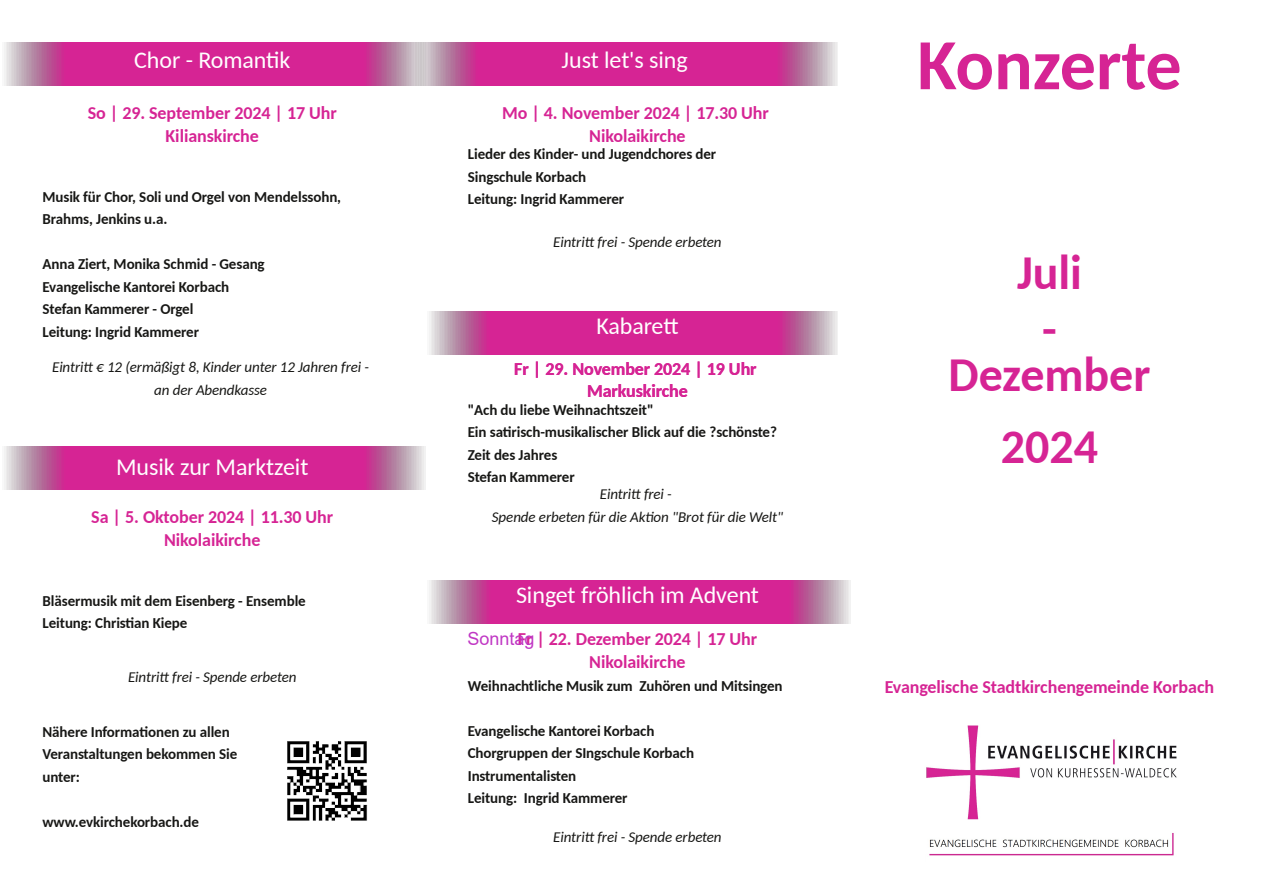
<style>
.page{position:relative;width:1263px;height:893px;background:#fff}
.page>*{position:absolute;margin:0;border:0;box-sizing:border-box;transform-origin:0 0}
.t1{font:700 72px "Carlito";color:#d62494}
.t2{font:700 48px/56.6px "Carlito";color:#d62494;text-align:center}
.t3{font:24px "Carlito";letter-spacing:-.005em;color:#fff}
.t4{font:700 18px/22.5px "Carlito";letter-spacing:-.005em;color:#d62494;text-align:center}
.t5{font:18px "Arial";color:#c037c4}
.t6{font:700 15px/22.5px "Carlito";letter-spacing:-.005em;color:#171715}
.t7{font:italic 15px/22.5px "Carlito";letter-spacing:-.005em;color:#171715;text-align:center}
</style>
<div class="page">
<svg style="left:429px;top:312px;width:409px;height:42px;background:#d0409b"></svg>
<img style="left:926px;top:725px;width:251px;height:131px">
<svg style="left:4px;top:43px;width:408px;height:42px;background:#d03b99"></svg>
<svg style="left:4px;top:446px;width:421px;height:43px;background:#d0409b"></svg>
<svg style="left:412px;top:43px;width:426px;height:42px;background:#d0419b"></svg>
<svg style="left:429px;top:581px;width:421px;height:42px;background:#d0409b"></svg>
<img style="left:287px;top:741px;width:81px;height:80px">
<h3 class="t3" style="left:134px;top:50px;width:158px">Chor - Romantik</h3>
<h3 class="t3" style="left:562px;top:50px;width:128px">Just let's sing</h3>
<p class="t4" style="left:88px;top:104px;width:251px">So | 29. September 2024 | 17 Uhr<br>Kilianskirche</p>
<p class="t6" style="left:43px;top:187px;width:300px">Musik für Chor, Soli und Orgel von Mendelssohn,<br>Brahms, Jenkins u.a.</p>
<p class="t6" style="left:43px;top:254px;width:224px">Anna Ziert, Monika Schmid - Gesang<br>Evangelische Kantorei Korbach<br>Stefan Kammerer - Orgel<br>Leitung: Ingrid Kammerer</p>
<p class="t7" style="left:52px;top:357px;width:318px">Eintritt € 12 (ermäßigt 8, Kinder unter 12 Jahren frei - an der Abendkasse</p>
<h3 class="t3" style="left:116px;top:457px;width:194px">Musik zur Marktzeit</h3>
<p class="t4" style="left:91px;top:508px;width:243px">Sa | 5. Oktober 2024 | 11.30 Uhr<br>Nikolaikirche</p>
<p class="t6" style="left:43px;top:591px;width:265px">Bläsermusik mit dem Eisenberg - Ensemble<br>Leitung: Christian Kiepe</p>
<p class="t7" style="left:128px;top:667px;width:170px">Eintritt frei - Spende erbeten</p>
<p class="t6" style="left:43px;top:722px;width:196px">Nähere Informationen zu allen<br>Veranstaltungen bekommen Sie unter:</p>
<p class="t6" style="left:43px;top:812px;width:158px">www.evkirchekorbach.de</p>
<p class="t4" style="left:502px;top:104px;width:268px">Mo | 4. November 2024 | 17.30 Uhr<br>Nikolaikirche</p>
<p class="t6" style="left:468px;top:144px;width:250px">Lieder des Kinder- und Jugendchores der<br>Singschule Korbach<br>Leitung: Ingrid Kammerer</p>
<p class="t7" style="left:553px;top:232px;width:170px">Eintritt frei - Spende erbeten</p>
<h3 class="t3" style="left:596px;top:316px;width:84px">Kabarett</h3>
<p class="t4" style="left:514px;top:359px;width:244px">Fr | 29. November 2024 | 19 Uhr<br>Markuskirche</p>
<p class="t4" style="left:602px;top:359px;width:11px">e</p>
<p class="t6" style="left:468px;top:399px;width:311px">"Ach du liebe Weihnachtszeit"<br>Ein satirisch-musikalischer Blick auf die ?schönste?<br>Zeit des Jahres<br>Stefan Kammerer</p>
<p class="t7" style="left:492px;top:484px;width:293px">Eintritt frei -<br>Spende erbeten für die Aktion "Brot für die Welt"</p>
<h3 class="t3" style="left:516px;top:585px;width:244px">Singet fröhlich im Advent</h3>
<p class="t4" style="left:518px;top:630px;width:241px">Fr | 22. Dezember 2024 | 17 Uhr<br>Nikolaikirche</p>
<p class="t5" style="left:468px;top:626px;width:69px">Sonntag</p>
<p class="t6" style="left:468px;top:676px;width:316px">Weihnachtliche Musik zum Zuhören und Mitsingen</p>
<p class="t6" style="left:468px;top:721px;width:228px">Evangelische Kantorei Korbach<br>Chorgruppen der SIngschule Korbach<br>Instrumentalisten<br>Leitung: Ingrid Kammerer</p>
<p class="t7" style="left:553px;top:827px;width:170px">Eintritt frei - Spende erbeten</p>
<h1 class="t1" style="left:917px;top:35px;width:266px">Konzerte</h1>
<h2 class="t2" style="left:1017px;top:249px;width:66px">Juli -</h2>
<h2 class="t2" style="left:948px;top:343px;width:203px;line-height:71.8px">Dezember<br>2024</h2>
<p class="t4" style="left:885px;top:677px;width:331px">Evangelische Stadtkirchengemeinde Korbach</p>
</div>
